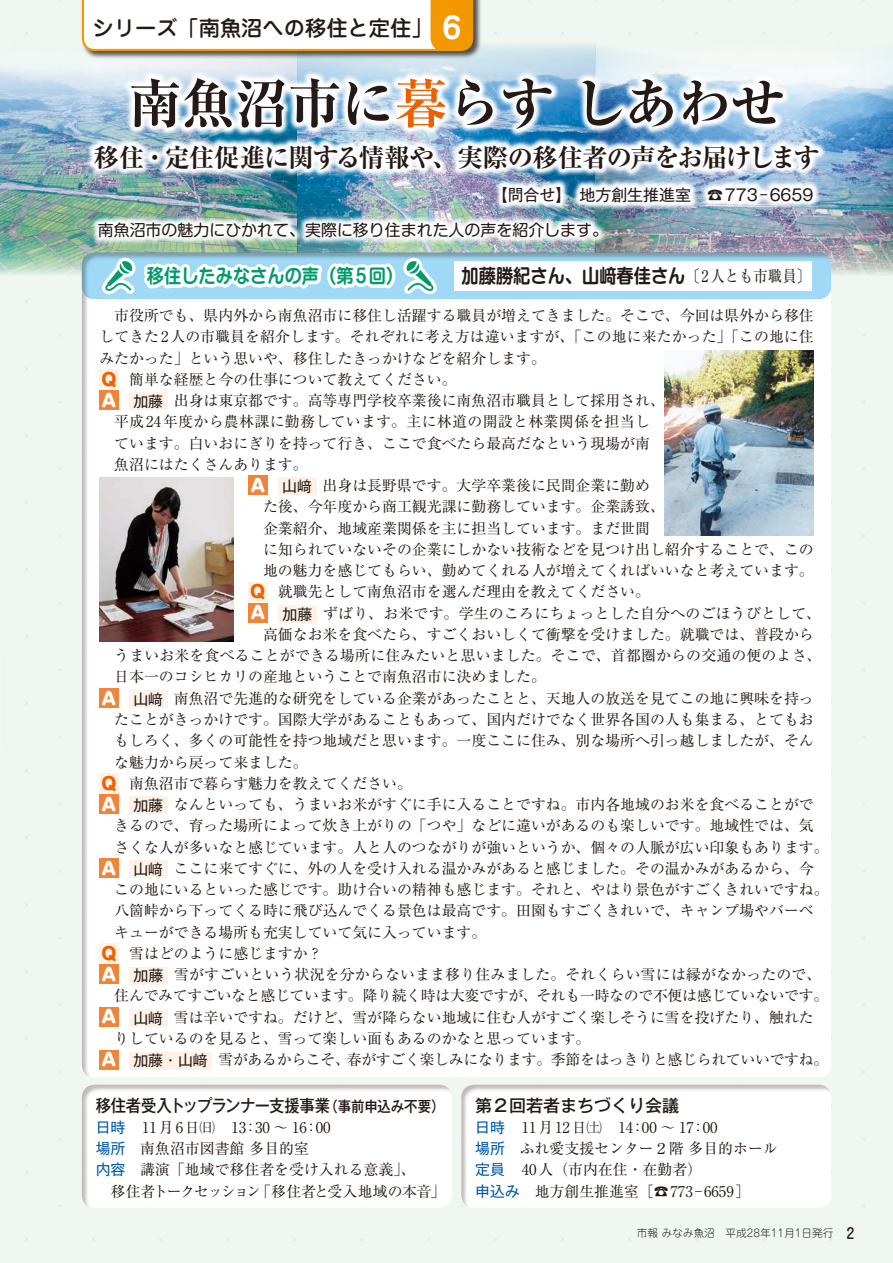
<style>
.page{position:relative;width:893px;height:1263px;background:#f0f7f0}
.page>*{position:absolute;margin:0;border:0;box-sizing:border-box;transform-origin:0 0}
.t1{font:700 expanded 53.1px "Ryumin Pr 6";color:#231916}
.t2{font:700 29.7px "Jun 501 Pro";color:#fff}
.t3{font:700 expanded 25.5px "Ryumin Pr 6";letter-spacing:-.04em;color:#231916}
.t4{font:500 21.3px "Jun 34 Pro";color:#231916}
.t5{font:700 19.2px "Shin M Go Pro De";color:#231916;scale:.9 1}
.t6{font:700 19.2px "Shin M Go Pro De";color:#009b6b;scale:.9 1}
.t7{font:500 16.95px "Gothic MB101 Pr 6";letter-spacing:-.02em;color:#231916;scale:.9 1}
.t8{font:500 16.95px "Gothic MB101 Pr 6";color:#231916}
.t9{font:15.9px "Shin M Go Pro";color:#231916}
.t10{font:15.9px "Gothic MB101 Pr 6";color:#231916}
.t11{font:14.85px/21.3px "Ryumin Pr 6";color:#231916}
.t12{font:14.85px "Ryumin Pr 6";letter-spacing:-.02em;color:#231916}
.t13{font:14.85px "Ryumin Pr 6";letter-spacing:.025em;color:#231916}
.t14{font:300 10.65px "Jun 101 Pro";color:#231916}
.s1{color:#eb6101}
.s2{font-family:"Ryumin Pr 6";font-weight:400;font-size:15.9px}
.s3{font-family:"Shin M Go Pro";font-weight:800;font-size:16.95px;color:#eb6101}
.s4{font-family:"Shin M Go Pro";font-weight:800;font-size:16.95px;color:#fff}
.s5{font-family:"Gothic MB101 Pr 6"}
.s6{font-size:14.85px}
.s7{font-family:"Gothic MB101 Pr 6";color:#005aaa}
.s8{font-family:"Jun 34 Pro";font-weight:500;font-size:14.85px}
</style>
<div class="page">
<div style="left:461px;top:1083px;width:372px;height:126px;background:#231916;opacity:.3"></div>
<div style="left:82px;top:1083px;width:372px;height:126px;background:#231916;opacity:.3"></div>
<img style="left:0;top:43px;width:893px;height:232px">
<img style="left:474px;top:214px;width:133px;height:32px">
<svg style="left:474px;top:69px;width:318px;height:68px"></svg>
<svg style="left:474px;top:137px;width:353px;height:41px;fill:#f7f9fc"></svg>
<img style="left:494px;top:178px;width:327px;height:34px">
<div style="left:82px;top:251px;width:750px;height:827px;background:#fff"></div>
<div style="left:248px;top:582px;width:19px;height:19px;background:#fef2e7"></div>
<div style="left:248px;top:603px;width:19px;height:19px;background:#f08438"></div>
<div style="left:278px;top:605px;width:38px;height:17px;background:#fef2e7"></div>
<div style="left:99px;top:688px;width:20px;height:20px;background:#f08438"></div>
<div style="left:129px;top:691px;width:38px;height:17px;background:#fef2e7"></div>
<div style="left:99px;top:773px;width:20px;height:20px;background:#fef2e7"></div>
<div style="left:99px;top:795px;width:20px;height:19px;background:#f08438"></div>
<div style="left:129px;top:797px;width:38px;height:17px;background:#fef2e7"></div>
<div style="left:99px;top:858px;width:20px;height:20px;background:#f08438"></div>
<div style="left:129px;top:861px;width:38px;height:17px;background:#fef2e7"></div>
<div style="left:99px;top:944px;width:20px;height:19px;background:#fef2e7"></div>
<div style="left:99px;top:965px;width:20px;height:19px;background:#f08438"></div>
<div style="left:129px;top:967px;width:39px;height:17px;background:#fef2e7"></div>
<div style="left:99px;top:1007px;width:20px;height:19px;background:#f08438"></div>
<div style="left:129px;top:1009px;width:38px;height:17px;background:#fef2e7"></div>
<div style="left:99px;top:1050px;width:20px;height:19px;background:#f08438"></div>
<div style="left:129px;top:1052px;width:83px;height:17px;background:#fef2e7"></div>
<div style="left:82px;top:251px;width:750px;height:51px;background:#231916;opacity:.3"></div>
<img style="left:81px;top:0;width:393px;height:569px">
<div style="left:454px;top:261px;width:357px;height:30px;background:#fff"></div>
<img style="left:665px;top:350px;width:149px;height:185px">
<img style="left:99px;top:478px;width:134px;height:164px">
<h2 class="t2" style="left:442px;top:4px;width:20px">6</h2>
<h3 class="t4" style="left:92px;top:11px;width:342px">シリーズ「南魚沼への移住と定住」</h3>
<h1 class="t1" style="left:129px;top:62px;width:657px">南魚沼市に<span class="s1">暮</span>らす しあわせ</h1>
<h3 class="t3" style="left:94px;top:137px;width:727px">移住・定住促進に関する情報や、実際の移住者の声をお届けします</h3>
<p class="t10" style="left:492px;top:182px;width:341px">【問合せ】　地方創生推進室　☎773－6659　</p>
<p class="t9" style="left:82px;top:217px;width:528px">　南魚沼市の魅力にひかれて、実際に移り住まれた人の声を紹介します。</p>
<p class="t6" style="left:147px;top:260px;width:286px">移住したみなさんの声（第5回）</p>
<p class="t5" style="left:462px;top:260px;width:390px">加藤勝紀さん、山﨑春佳さん<span class="s2">〔2人とも市職員〕</span></p>
<p class="t11" style="left:99px;top:304px;width:716px">　市役所でも、県内外から南魚沼市に移住し活躍する職員が増えてきました。そこで、今回は県外から移住</p>
<p class="t11" style="left:99px;top:325px;width:716px">してきた2人の市職員を紹介します。それぞれに考え方は違いますが、「この地に来たかった」「この地に住</p>
<p class="t11" style="left:99px;top:346px;width:448px">みたかった」という思いや、移住したきっかけなどを紹介します。</p>
<p class="t11" style="left:100px;top:368px;width:358px"><span class="s3">Ｑ</span> 簡単な経歴と今の仕事について教えてください。</p>
<p class="t11" style="left:102px;top:389px;width:565px"><span class="s4">A</span> <span class="s5">加藤</span> 出身は東京都です。高等専門学校卒業後に南魚沼市職員として採用され、</p>
<p class="t13" style="left:114px;top:410px;width:537px">平成24年度から農林課に勤務しています。主に林道の開設と林業関係を担当し</p>
<p class="t11" style="left:114px;top:432px;width:537px">ています。白いおにぎりを持って行き、ここで食べたら最高だなという現場が南</p>
<p class="t11" style="left:114px;top:453px;width:195px">魚沼にはたくさんあります。</p>
<p class="t11" style="left:251px;top:474px;width:401px"><span class="s4">A</span> <span class="s5">山﨑</span> 出身は長野県です。大学卒業後に民間企業に勤め</p>
<p class="t11" style="left:263px;top:495px;width:403px">た後、今年度から商工観光課に勤務しています。企業誘致、</p>
<p class="t11" style="left:263px;top:517px;width:388px">企業紹介、地域産業関係を主に担当しています。まだ世間</p>
<p class="t11" style="left:263px;top:538px;width:552px">に知られていないその企業にしかない技術などを見つけ出し紹介することで、この</p>
<p class="t11" style="left:263px;top:559px;width:552px">地の魅力を感じてもらい、勤めてくれる人が増えてくればいいなと考えています。</p>
<p class="t11" style="left:249px;top:580px;width:402px"><span class="s3">Ｑ</span> 就職先として南魚沼市を選んだ理由を教えてください。</p>
<p class="t11" style="left:251px;top:602px;width:572px"><span class="s4">A</span> <span class="s5">加藤</span> ずばり、お米です。学生のころにちょっとした自分へのごほうびとして、</p>
<p class="t11" style="left:263px;top:623px;width:552px">高価なお米を食べたら、すごくおいしくて衝撃を受けました。就職では、普段から</p>
<p class="t11" style="left:114px;top:644px;width:709px">うまいお米を食べることができる場所に住みたいと思いました。そこで、首都圏からの交通の便のよさ、</p>
<p class="t11" style="left:114px;top:665px;width:433px">日本一のコシヒカリの産地ということで南魚沼市に決めました。</p>
<p class="t11" style="left:102px;top:687px;width:713px"><span class="s4">A</span> <span class="s5">山﨑</span> 南魚沼で先進的な研究をしている企業があったことと、天地人の放送を見てこの地に興味を持っ</p>
<p class="t11" style="left:114px;top:708px;width:701px">たことがきっかけです。国際大学があることもあって、国内だけでなく世界各国の人も集まる、とてもお</p>
<p class="t11" style="left:114px;top:729px;width:701px">もしろく、多くの可能性を持つ地域だと思います。一度ここに住み、別な場所へ引っ越しましたが、そん</p>
<p class="t11" style="left:114px;top:750px;width:195px">な魅力から戻って来ました。</p>
<p class="t11" style="left:100px;top:772px;width:313px"><span class="s3">Ｑ</span> 南魚沼市で暮らす魅力を教えてください。</p>
<p class="t11" style="left:102px;top:793px;width:713px"><span class="s4">A</span> <span class="s5">加藤</span> なんといっても、うまいお米がすぐに手に入ることですね。市内各地域のお米を食べることがで</p>
<p class="t11" style="left:114px;top:814px;width:701px">きるので、育った場所によって炊き上がりの「つや」などに違いがあるのも楽しいです。地域性では、気</p>
<p class="t11" style="left:114px;top:835px;width:716px">さくな人が多いなと感じています。人と人のつながりが強いというか、個々の人脈が広い印象もあります。</p>
<p class="t11" style="left:102px;top:857px;width:713px"><span class="s4">A</span> <span class="s5">山﨑</span> ここに来てすぐに、外の人を受け入れる温かみがあると感じました。その温かみがあるから、今</p>
<p class="t11" style="left:114px;top:878px;width:716px">この地にいるといった感じです。助け合いの精神も感じます。それと、やはり景色がすごくきれいですね。</p>
<p class="t11" style="left:114px;top:899px;width:701px">八箇峠から下ってくる時に飛び込んでくる景色は最高です。田園もすごくきれいで、キャンプ場やバーベ</p>
<p class="t11" style="left:114px;top:921px;width:374px">キューができる場所も充実していて気に入っています。</p>
<p class="t11" style="left:100px;top:942px;width:224px"><span class="s3">Ｑ</span> 雪はどのように感じますか？</p>
<p class="t11" style="left:102px;top:963px;width:721px"><span class="s4">A</span> <span class="s5">加藤</span> 雪がすごいという状況を分からないまま移り住みました。それくらい雪には縁がなかったので、</p>
<p class="t12" style="left:114px;top:984px;width:716px">住んでみてすごいなと感じています。降り続く時は大変ですが、それも一時なので不便は感じていないです。</p>
<p class="t11" style="left:102px;top:1006px;width:713px"><span class="s4">A</span> <span class="s5">山﨑</span> 雪は辛いですね。だけど、雪が降らない地域に住む人がすごく楽しそうに雪を投げたり、触れた</p>
<p class="t11" style="left:114px;top:1027px;width:478px">りしているのを見ると、雪って楽しい面もあるのかなと思っています。</p>
<p class="t12" style="left:102px;top:1048px;width:728px"><span class="s4">A</span> <span class="s5">加藤・山﨑</span> 雪があるからこそ、春がすごく楽しみになります。季節をはっきりと感じられていいですね。</p>
<p class="t7" style="left:96px;top:1092px;width:389px">移住者受入トップランナー支援事業<span class="s6">（事前申込み不要）</span></p>
<p class="t11" style="left:96px;top:1116px;width:351px"><span class="s7">日時</span>　11月6日㈰　13：30 ～ 16：00<br><span class="s7">場所</span>　南魚沼市図書館 多目的室<br><span class="s7">内容</span>　講演「地域で移住者を受け入れる意義」、<br>　移住者トークセッション「移住者と受入地域の本音」</p>
<p class="t8" style="left:475px;top:1092px;width:206px">第２回若者まちづくり会議</p>
<p class="t11" style="left:475px;top:1116px;width:304px"><span class="s7">日時</span>　11月12日㈯　14：00 ～ 17：00<br><span class="s7">場所</span>　ふれ愛支援センター２階 多目的ホール<span class="s7">定員</span>　40人（市内在住・在勤者）<br><span class="s7">申込み</span>　地方創生推進室［☎773－6659］</p>
<p class="t14" style="left:637px;top:1225px;width:219px">市報 みなみ魚沼　平成28年11月1日発行 <span class="s8">2</span></p>
</div>
